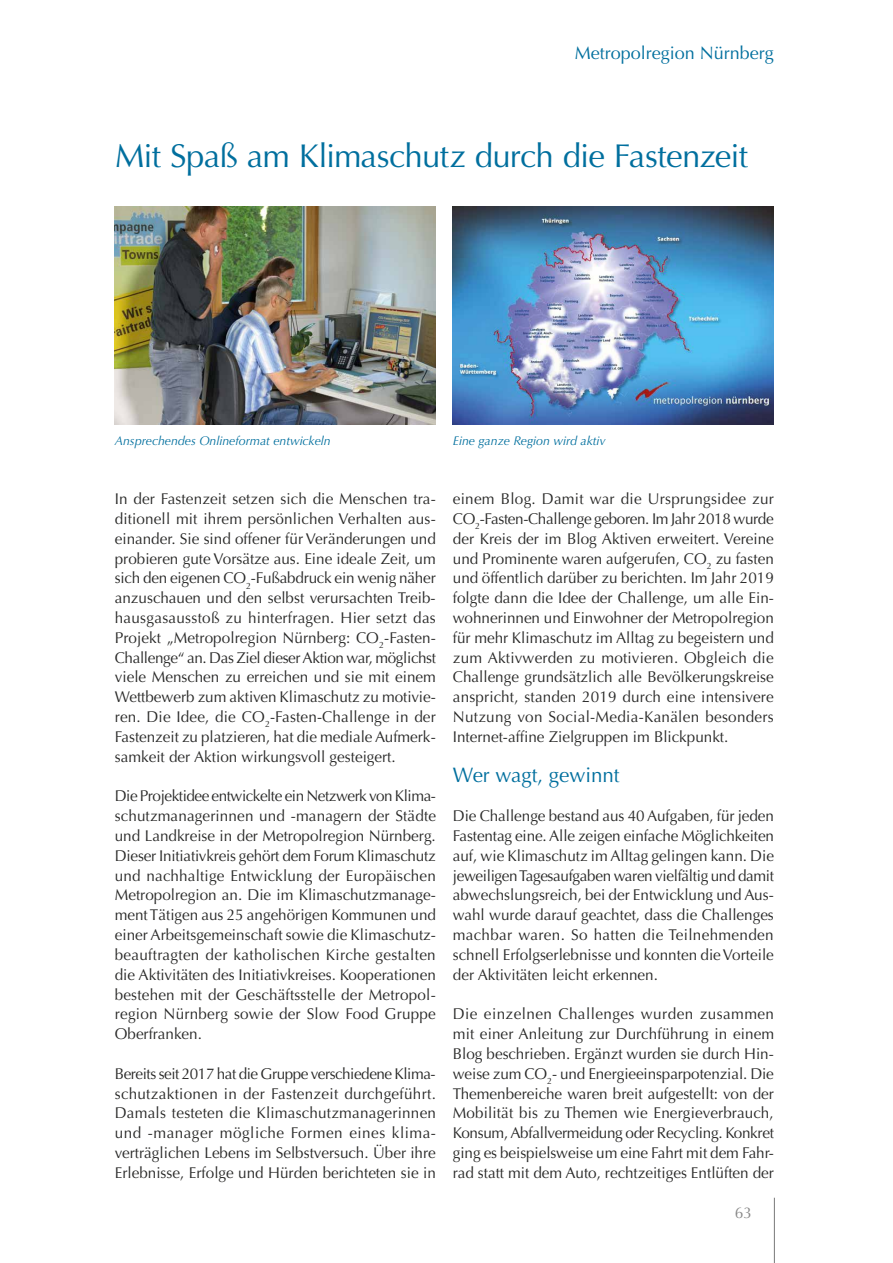
<style>
.page{position:relative;width:893px;height:1263px;background:#fff}
.page>*{position:absolute;margin:0;border:0;box-sizing:border-box;transform-origin:0 0}
.t1{font:33px "Optima";letter-spacing:-.025em;color:#006f9e}
.t2{font:21px "Optima";color:#006f9e}
.t3{font:18px "Optima";color:#006f9e}
.t4{font:15.6px/19.8px "Optima";color:#282827;text-align:justify}
.t5{font:15.6px "Optima";color:#878787}
.t6{font:italic 12.6px "Optima";color:#006f9e}
</style>
<div class="page">
<img style="left:453px;top:207px;width:321px;height:218px">
<img style="left:115px;top:207px;width:321px;height:218px">
<hr style="left:774px;top:1198px;width:1px;height:65px;background:#878787">
<p class="t3" style="left:575px;top:43px;width:201px">Metropolregion Nürnberg</p>
<h1 class="t1" style="left:115px;top:137px;width:634px">Mit Spaß am Klimaschutz durch die Fastenzeit</h1>
<p class="t6" style="left:115px;top:433px;width:217px">Ansprechendes Onlineformat entwickeln</p>
<p class="t6" style="left:453px;top:433px;width:154px">Eine ganze Region wird aktiv</p>
<p class="t4" style="left:115px;top:489px;width:323px">In der Fastenzeit setzen sich die Menschen tra&shy;ditionell mit ihrem persönlichen Verhalten aus&shy;einander. Sie sind offener für Veränderungen und probieren gute Vorsätze aus. Eine ideale Zeit, um sich den eigenen CO<sub>2</sub>-Fußabdruck ein wenig näher anzuschauen und den selbst verursachten Treib&shy;hausgasausstoß zu hinterfragen. Hier setzt das Projekt „Metropolregion Nürnberg: CO<sub>2</sub>-Fasten-Challenge“ an. Das Ziel dieser Aktion war, möglichst viele Menschen zu erreichen und sie mit einem Wettbewerb zum aktiven Klimaschutz zu motivie&shy;ren. Die Idee, die CO<sub>2</sub>-Fasten-Challenge in der Fastenzeit zu platzieren, hat die mediale Aufmerk&shy;samkeit der Aktion wirkungsvoll gesteigert.</p>
<p class="t4" style="left:115px;top:786px;width:323px">Die Projektidee entwickelte ein Netzwerk von Klima&shy;schutzmanagerinnen und -managern der Städte und Landkreise in der Metropolregion Nürnberg.<br>Dieser Initiativkreis gehört dem Forum Klimaschutz und nachhaltige Entwicklung der Europäischen Metropolregion an. Die im Klimaschutzmanage&shy;ment Tätigen aus 25 angehörigen Kommunen und einer Arbeitsgemeinschaft sowie die Klimaschutz&shy;beauftragten der katholischen Kirche gestalten die Aktivitäten des Initiativkreises. Kooperationen bestehen mit der Geschäftsstelle der Metropol&shy;region Nürnberg sowie der Slow Food Gruppe Oberfranken.</p>
<p class="t4" style="left:115px;top:1064px;width:323px">Bereits seit 2017 hat die Gruppe verschiedene Klima&shy;schutzaktionen in der Fastenzeit durchgeführt.<br>Damals testeten die Klimaschutzmanagerinnen und -manager mögliche Formen eines klima&shy;verträglichen Lebens im Selbstversuch. Über ihre Erlebnisse, Erfolge und Hürden berichteten sie in</p>
<p class="t4" style="left:453px;top:489px;width:323px">einem Blog. Damit war die Ursprungsidee zur CO<sub>2</sub>-Fasten-Challenge geboren. Im Jahr 2018 wurde der Kreis der im Blog Aktiven erweitert. Vereine und Prominente waren aufgerufen, CO<sub>2</sub> zu fasten und öffentlich darüber zu berichten. Im Jahr 2019 folgte dann die Idee der Challenge, um alle Ein&shy;wohnerinnen und Einwohner der Metropolregion für mehr Klimaschutz im Alltag zu begeistern und zum Aktivwerden zu motivieren. Obgleich die Challenge grundsätzlich alle Bevölkerungskreise anspricht, standen 2019 durch eine intensivere Nutzung von Social-Media-Kanälen besonders Internet-affine Zielgruppen im Blickpunkt.</p>
<h2 class="t2" style="left:453px;top:762px;width:168px">Wer wagt, gewinnt</h2>
<p class="t4" style="left:453px;top:806px;width:323px">Die Challenge bestand aus 40 Aufgaben, für jeden Fastentag eine. Alle zeigen einfache Möglichkeiten auf, wie Klimaschutz im Alltag gelingen kann. Die jeweiligen Tagesaufgaben waren vielfältig und damit abwechslungsreich, bei der Entwicklung und Aus&shy;wahl wurde darauf geachtet, dass die Challenges machbar waren. So hatten die Teilnehmenden schnell Erfolgserlebnisse und konnten die Vorteile der Aktivitäten leicht erkennen.</p>
<p class="t4" style="left:453px;top:1004px;width:323px">Die einzelnen Challenges wurden zusammen mit einer Anleitung zur Durchführung in einem Blog beschrieben. Ergänzt wurden sie durch Hin&shy;weise zum CO<sub>2</sub>- und Energieeinsparpotenzial. Die Themenbereiche waren breit aufgestellt: von der Mobilität bis zu Themen wie Energieverbrauch, Konsum, Abfallvermeidung oder Recycling. Konkret ging es beispielsweise um eine Fahrt mit dem Fahr&shy;rad statt mit dem Auto, rechtzeitiges Entlüften der</p>
<p class="t5" style="left:735px;top:1203px;width:19px">63</p>
</div>
